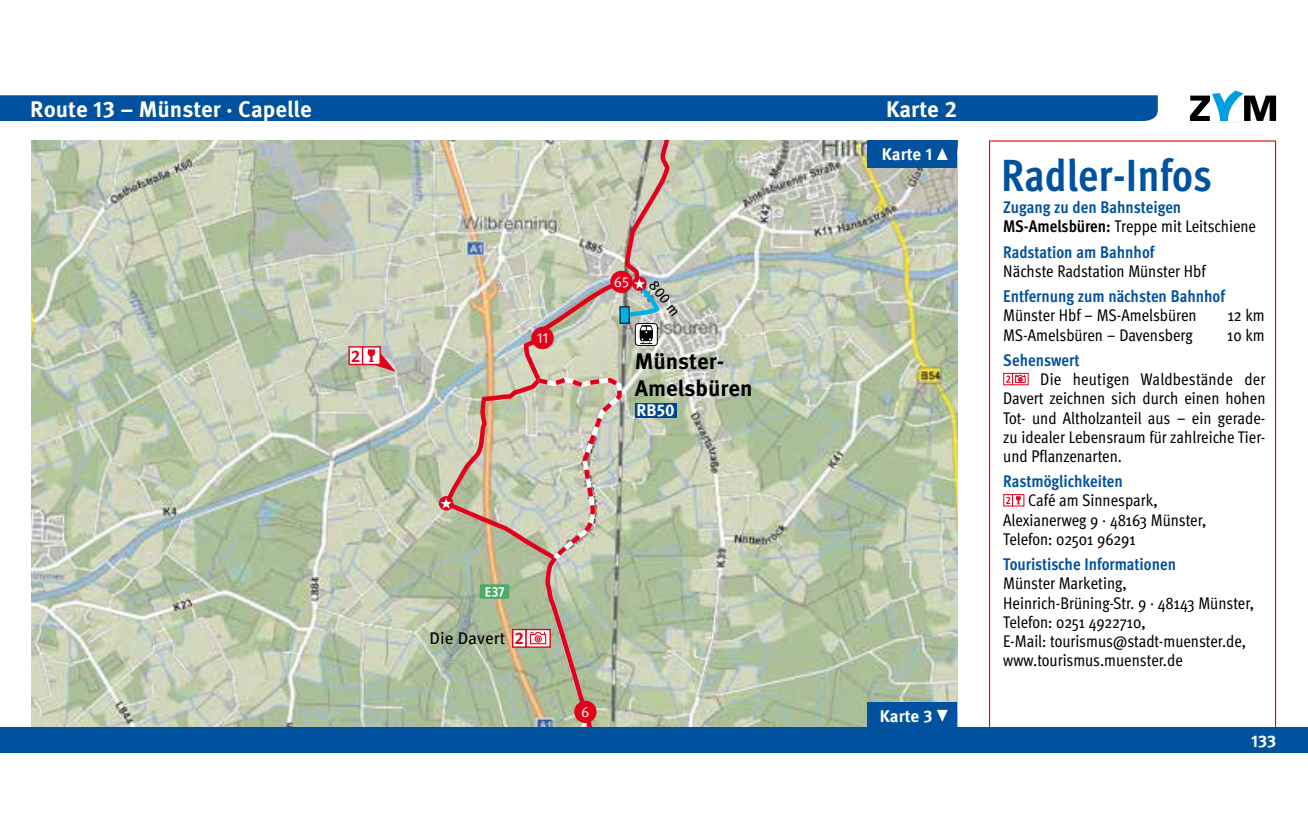
<style>
.page{position:relative;width:1308px;height:830px;background:#fff}
.page>*{position:absolute;margin:0;border:0;box-sizing:border-box;transform-origin:0 0}
.t1{font:700 condensed 45px "Meta Pro";color:#00519e}
.t2{font:700 22.5px "Meta Pro";color:#fff}
.t3{font:700 22.5px/27px "Meta Pro";color:#000}
.t4{font:condensed 16.88px/19.1px "Meta Pro";color:#000}
.t5{font:700 condensed 16.88px/19.1px "Meta Pro";color:#00519e}
.t6{font:700 16.88px "Meta Pro";color:#fff}
.t7{font:16.88px "Meta Pro";color:#000}
.t8{font:700 16.88px "Meta Pro";color:#e2001a}
.t9{font:14.62px "Meta Pro Norm";color:#fff}
.t10{font:14.62px "Meta Pro";color:#000}
.s1{font-weight:700;color:#e2001a}
.s2{color:#000}
.s3{font-weight:400;color:#000}
</style>
<div class="page">
<img style="left:32px;top:140px;width:925px;height:587px">
<div style="left:989px;top:140px;width:287px;height:593px;background:#fff;border:1px solid #e2001a"></div>
<div style="left:867px;top:140px;width:90px;height:28px;background:#00519e"></div>
<svg style="left:936px;top:148px;width:11px;height:12px"></svg>
<div style="left:867px;top:702px;width:90px;height:33px;background:#00519e"></div>
<svg style="left:937px;top:709px;width:10px;height:12px"></svg>
<div style="left:1003px;top:373px;width:10px;height:12px;border:1px solid #e2001a"></div>
<svg style="left:1012px;top:373px;width:16px;height:12px"></svg>
<svg style="left:1006px;top:374px;width:20px;height:9px"></svg>
<div style="left:1003px;top:494px;width:10px;height:12px;border:1px solid #e2001a"></div>
<div style="left:1012px;top:494px;width:12px;height:12px;border:1px solid #e2001a"></div>
<svg style="left:1006px;top:496px;width:15px;height:8px"></svg>
<svg style="left:442px;top:140px;width:415px;height:587px;background:#bdc3ac"></svg>
<svg style="left:439px;top:496px;width:14px;height:14px"></svg>
<svg style="left:440px;top:497px;width:12px;height:11px"></svg>
<div style="left:632px;top:276px;width:14px;height:15px;background:#e2001a;border-radius:50%"></div>
<div style="left:531px;top:327px;width:23px;height:22px;background:#e2001a;border-radius:50%"></div>
<div style="left:574px;top:700px;width:22px;height:22px;background:#e2001a;border-radius:50%"></div>
<svg style="left:533px;top:374px;width:91px;height:190px;background:#c6c1b0"></svg>
<svg style="left:621px;top:278px;width:41px;height:68px;background:#9da5a7"></svg>
<div style="left:620px;top:306px;width:9px;height:17px;background:#00b0e6"></div>
<div style="left:512px;top:628px;width:15px;height:19px;background:#fff;border:1px solid #e2001a"></div>
<svg style="left:525px;top:628px;width:26px;height:19px"></svg>
<svg style="left:529px;top:630px;width:18px;height:14px"></svg>
<div style="left:635px;top:402px;width:41px;height:15px;background:#004494"></div>
<div style="left:479px;top:584px;width:30px;height:14px;background:#4daa69"></div>
<svg style="left:485px;top:587px;width:19px;height:9px"></svg>
<div style="left:348px;top:346px;width:15px;height:19px;background:#fff;border:1px solid #e2001a"></div>
<div style="left:362px;top:346px;width:19px;height:19px;background:#fff;border:1px solid #e2001a"></div>
<svg style="left:365px;top:349px;width:30px;height:23px"></svg>
<div style="left:610px;top:270px;width:22px;height:23px;background:#e2001a;border-radius:50%"></div>
<div style="left:0;top:727px;width:1307px;height:25px;background:#00519e"></div>
<div style="left:0;top:95px;width:1157px;height:26px;background:#00519e"></div>
<svg style="left:1190px;top:91px;width:86px;height:30px"></svg>
<h2 class="t2" style="left:30px;top:95px;width:283px">Route 13 – Münster · Capelle</h2>
<h2 class="t2" style="left:886px;top:95px;width:73px">Karte 2</h2>
<p class="t8" style="left:351px;top:345px;width:11px">2</p>
<p class="t9" style="left:537px;top:326px;width:13px">11</p>
<p class="t9" style="left:614px;top:270px;width:17px">65</p>
<p class="t10" style="left:659px;top:276px;width:43px;rotate:53deg">800 m</p>
<h2 class="t3" style="left:635px;top:348px;width:119px">Münster-<br>Amelsbüren</h2>
<p class="t6" style="left:636px;top:399px;width:40px">RB50</p>
<p class="t7" style="left:429px;top:626px;width:96px">Die Davert <span class="s1">2</span></p>
<p class="t9" style="left:581px;top:700px;width:10px">6</p>
<p class="t6" style="left:881px;top:143px;width:52px">Karte 1</p>
<p class="t6" style="left:879px;top:704px;width:54px">Karte 3</p>
<h1 class="t1" style="left:1001px;top:141px;width:212px">Radler-Infos</h1>
<p class="t5" style="left:1003px;top:196px;width:254px">Zugang zu den Bahnsteigen<br><span class="s2">MS-Amelsbüren:</span> <span class="s3">Treppe mit Leitschiene</span></p>
<p class="t5" style="left:1003px;top:241px;width:153px">Radstation am Bahnhof</p>
<p class="t4" style="left:1003px;top:260px;width:204px">Nächste Radstation Münster Hbf</p>
<p class="t5" style="left:1003px;top:286px;width:223px">Entfernung zum nächsten Bahnhof</p>
<p class="t4" style="left:1003px;top:304px;width:195px">Münster Hbf – MS-Amelsbüren</p>
<p class="t4" style="left:1227px;top:304px;width:39px">12 km</p>
<p class="t4" style="left:1003px;top:323px;width:191px">MS-Amelsbüren – Davensberg</p>
<p class="t4" style="left:1227px;top:323px;width:39px">10 km</p>
<p class="t5" style="left:1003px;top:349px;width:78px">Sehenswert</p>
<p class="t4" style="left:1003px;top:368px;width:264px;text-align:justify;text-indent:37px">Die heutigen Waldbestände der Davert zeichnen sich durch einen hohen Tot- und Altholzanteil aus – ein gerade&shy;zu idealer Lebensraum für zahlreiche Tier&shy;und Pflanzenarten.</p>
<p class="t5" style="left:1003px;top:470px;width:121px">Rastmöglichkeiten</p>
<p class="t4" style="left:1003px;top:489px;width:205px;text-indent:25px">Café am Sinnespark,<br>Alexianerweg 9 · 48163 Münster,<br>Telefon: 02501 96291</p>
<p class="t5" style="left:1003px;top:553px;width:174px">Touristische Informationen</p>
<p class="t4" style="left:1003px;top:572px;width:252px">Münster Marketing,<br>Heinrich-Brüning-Str. 9 · 48143 Münster,<br>Telefon: 0251 4922710,<br>E-Mail: tourismus@stadt-muenster.de, www.tourismus.muenster.de</p>
<p class="t6" style="left:1251px;top:730px;width:27px">133</p>
</div>
